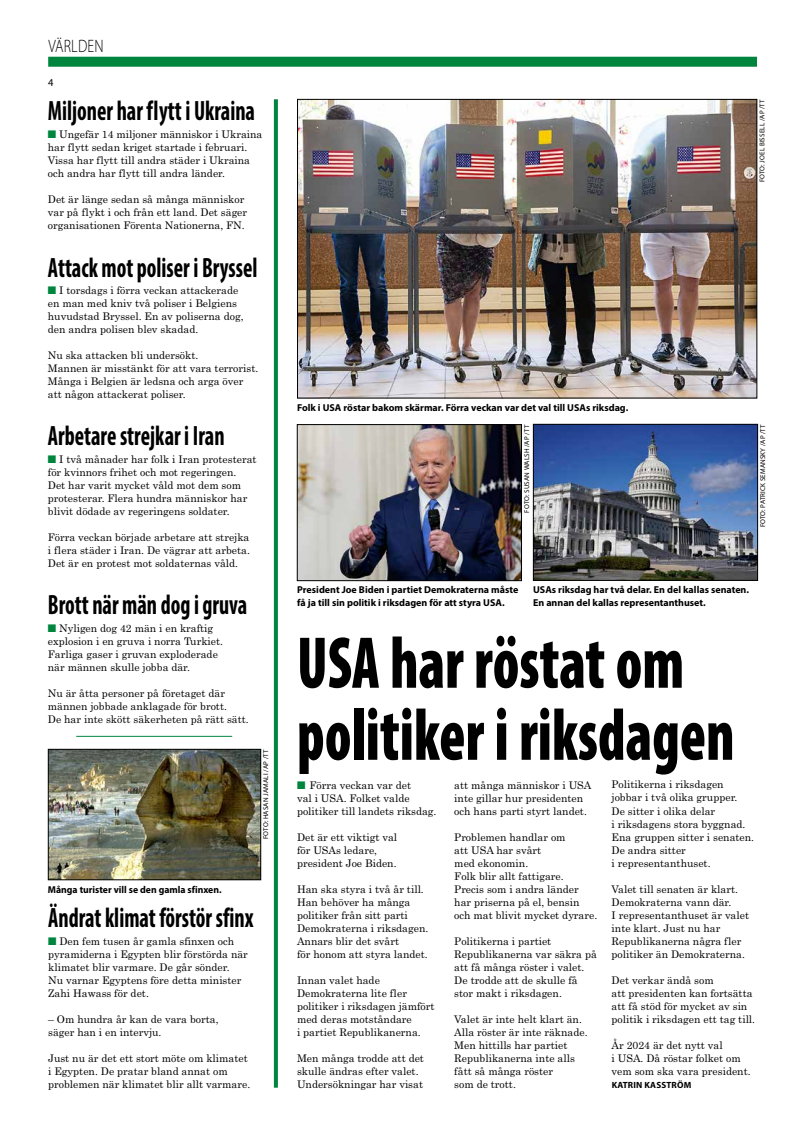
<style>
.page{position:relative;width:794px;height:1126px;background:#fff}
.page>*{position:absolute;margin:0;border:0;box-sizing:border-box;transform-origin:0 0}
.t1{font:900 condensed 74px/72px "Myriad Pro";color:#000;scale:.8 1}
.t2{font:700 condensed 28px "Myriad Pro";color:#000;scale:.8 1}
.t3{font:300 18px "Myriad Pro";letter-spacing:.02em;color:#000;scale:.8 1}
.t4{font:10.5px/13px "Century Schoolbook Std";color:#000}
.t5{font:10.5px "Myriad Pro";color:#000}
.t6{font:700 10px/12.6px "Myriad Pro";color:#000}
.t7{font:700 9px "Myriad Pro";letter-spacing:.02em;color:#000}
.t8{font:7px "Myriad Pro";letter-spacing:.02em;color:#000}
.s1{color:#00853e}
</style>
<div class="page">
<svg style="left:274px;top:99px;width:4px;height:988px;background:#068742"></svg>
<img style="left:299px;top:101px;width:456px;height:295px">
<div style="left:297px;top:99px;width:460px;height:299px;border:1px solid #000"></div>
<div style="left:48px;top:57px;width:709px;height:10px;background:#00853e"></div>
<hr style="left:76px;top:735px;width:156px;height:1px;background:#00853e">
<img style="left:50px;top:751px;width:209px;height:127px">
<div style="left:48px;top:749px;width:213px;height:131px;border:1px solid #000"></div>
<img style="left:299px;top:426px;width:221px;height:153px">
<div style="left:297px;top:424px;width:225px;height:157px;border:1px solid #000"></div>
<img style="left:535px;top:426px;width:221px;height:152px">
<div style="left:533px;top:424px;width:225px;height:156px;border:1px solid #000"></div>
<h3 class="t3" style="left:48px;top:35px;width:71px">VÄRLDEN</h3>
<p class="t5" style="left:48px;top:76px;width:7px">4</p>
<h2 class="t2" style="left:48px;top:93px;width:260px">Miljoner har flytt i Ukraina</h2>
<p class="t4" style="left:48px;top:128px;width:216px"><span class="s1">■</span> Ungefär 14 miljoner människor i Ukraina har flytt sedan kriget startade i februari.<br>Vissa har flytt till andra städer i Ukraina och andra har flytt till andra länder.</p>
<p class="t4" style="left:48px;top:193px;width:201px">Det är länge sedan så många människor var på flykt i och från ett land. Det säger organisationen Förenta Nationerna, FN.</p>
<h2 class="t2" style="left:48px;top:250px;width:263px">Attack mot poliser i Bryssel</h2>
<p class="t4" style="left:48px;top:284px;width:197px"><span class="s1">■</span> I torsdags i förra veckan attackerade en man med kniv två poliser i Belgiens huvudstad Bryssel. En av poliserna dog, den andra polisen blev skadad.</p>
<p class="t4" style="left:48px;top:349px;width:212px">Nu ska attacken bli undersökt.<br>Mannen är misstänkt för att vara terrorist.<br>Många i Belgien är ledsna och arga över att någon attackerat poliser.</p>
<h2 class="t2" style="left:48px;top:418px;width:222px">Arbetare strejkar i Iran</h2>
<p class="t4" style="left:48px;top:453px;width:210px"><span class="s1">■</span> I två månader har folk i Iran protesterat för kvinnors frihet och mot regeringen.<br>Det har varit mycket våld mot dem som protesterar. Flera hundra människor har blivit dödade av regeringens soldater.</p>
<p class="t4" style="left:48px;top:531px;width:204px;text-align:justify">Förra veckan började arbetare att strejka i flera städer i Iran. De vägrar att arbeta.<br>Det är en protest mot soldaternas våld.</p>
<h2 class="t2" style="left:48px;top:587px;width:251px">Brott när män dog i gruva</h2>
<p class="t4" style="left:48px;top:622px;width:177px"><span class="s1">■</span> Nyligen dog 42 män i en kraftig explosion i en gruva i norra Turkiet.<br>Farliga gaser i gruvan exploderade när männen skulle jobba där.</p>
<p class="t4" style="left:48px;top:687px;width:202px">Nu är åtta personer på företaget där männen jobbade anklagade för brott.<br>De har inte skött säkerheten på rätt sätt.</p>
<p class="t8" style="left:261px;top:839px;width:91px;rotate:-90deg">FOTO: HASAN JAMALI /AP /TT</p>
<p class="t6" style="left:48px;top:882px;width:175px">Många turister vill se den gamla sfinxen.</p>
<h2 class="t2" style="left:48px;top:899px;width:258px">Ändrat klimat förstör sfinx</h2>
<p class="t4" style="left:48px;top:934px;width:201px"><span class="s1">■</span> Den fem tusen år gamla sfinxen och pyramiderna i Egypten blir förstörda när klimatet blir varmare. De går sönder.<br>Nu varnar Egyptens före detta minister Zahi Hawass för det.</p>
<p class="t4" style="left:48px;top:1012px;width:172px">– Om hundra år kan de vara borta, säger han i en intervju.</p>
<p class="t4" style="left:48px;top:1051px;width:204px">Just nu är det ett stort möte om klimatet i Egypten. De pratar bland annat om problemen när klimatet blir allt varmare.</p>
<p class="t8" style="left:758px;top:182px;width:85px;rotate:-90deg">FOTO: JOEL BISSELL /AP /TT</p>
<p class="t6" style="left:297px;top:401px;width:333px">Folk i USA röstar bakom skärmar. Förra veckan var det val till USAs riksdag.</p>
<p class="t8" style="left:522px;top:512px;width:89px;rotate:-90deg">FOTO: SUSAN WALSH /AP /TT</p>
<p class="t8" style="left:758px;top:527px;width:105px;rotate:-90deg">FOTO: PATRICK SEMANSKY /AP /TT</p>
<p class="t6" style="left:297px;top:583px;width:223px">President Joe Biden i partiet Demokraterna måste få ja till sin politik i riksdagen för att styra USA.</p>
<p class="t6" style="left:533px;top:583px;width:217px">USAs riksdag har två delar. En del kallas senaten.<br>En annan del kallas representanthuset.</p>
<h1 class="t1" style="left:297px;top:625px;width:548px">USA har röstat om politiker i riksdagen</h1>
<p class="t4" style="left:297px;top:778px;width:141px"><span class="s1">■</span> Förra veckan var det<br>val i USA. Folket valde politiker till landets riksdag.</p>
<p class="t4" style="left:297px;top:830px;width:102px">Det är ett viktigt val för USAs ledare, president Joe Biden.</p>
<p class="t4" style="left:297px;top:882px;width:133px">Han ska styra i två år till.<br>Han behöver ha många politiker från sitt parti<br>Demokraterna i riksdagen.<br>Annars blir det svårt<br>för honom att styra landet.</p>
<p class="t4" style="left:297px;top:973px;width:139px">Innan valet hade<br>Demokraterna lite fler politiker i riksdagen jämfört med deras motståndare<br>i partiet Republikanerna.</p>
<p class="t4" style="left:297px;top:1051px;width:128px">Men många trodde att det skulle ändras efter valet.<br>Undersökningar har visat</p>
<p class="t4" style="left:454px;top:778px;width:139px">att många människor i USA inte gillar hur presidenten och hans parti styrt landet.</p>
<p class="t4" style="left:454px;top:830px;width:144px">Problemen handlar om<br>att USA har svårt<br>med ekonomin.<br>Folk blir allt fattigare.<br>Precis som i andra länder har priserna på el, bensin och mat blivit mycket dyrare.</p>
<p class="t4" style="left:454px;top:934px;width:144px">Politikerna i partiet<br>Republikanerna var säkra på att få många röster i valet.<br>De trodde att de skulle få stor makt i riksdagen.</p>
<p class="t4" style="left:454px;top:1012px;width:135px">Valet är inte helt klart än.<br>Alla röster är inte räknade.<br>Men hittills har partiet<br>Republikanerna inte alls fått så många röster<br>som de trott.</p>
<p class="t4" style="left:611px;top:778px;width:144px">Politikerna i riksdagen jobbar i två olika grupper.<br>De sitter i olika delar<br>i riksdagens stora byggnad.<br>Ena gruppen sitter i senaten.<br>De andra sitter<br>i representanthuset.</p>
<p class="t4" style="left:611px;top:881px;width:139px">Valet till senaten är klart.<br>Demokraterna vann där.<br>I representanthuset är valet inte klart. Just nu har<br>Republikanerna några fler politiker än Demokraterna.</p>
<p class="t4" style="left:611px;top:972px;width:145px">Det verkar ändå som<br>att presidenten kan fortsätta att få stöd för mycket av sin politik i riksdagen ett tag till.</p>
<p class="t4" style="left:611px;top:1037px;width:141px">År 2024 är det nytt val<br>i USA. Då röstar folket om vem som ska vara president.</p>
<p class="t7" style="left:611px;top:1078px;width:81px">KATRIN KASSTRÖM</p>
</div>
